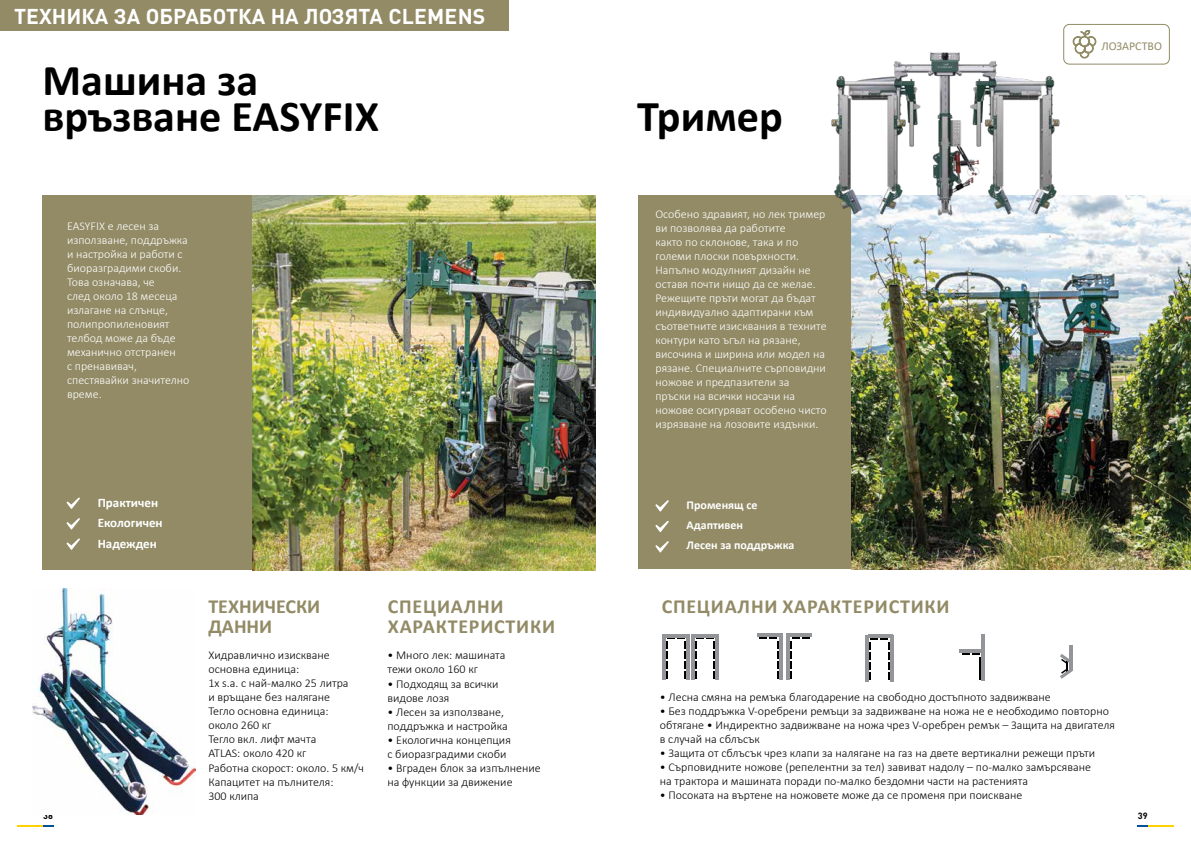
<style>
.page{position:relative;width:1191px;height:842px;background:#fff}
.page>*{position:absolute;margin:0;border:0;box-sizing:border-box;transform-origin:0 0}
.t1{font:700 44.3px/36px "Calibri";color:#000}
.t2{font:700 21.2px "DIN Pro";color:#fff}
.t3{font:700 20px/20px "Calibri";letter-spacing:.04em;color:#928b66}
.t4{font:700 20px/20px "Calibri";color:#928b66}
.t5{font:700 13px "Calibri";color:#fff}
.t6{font:300 12px/14px "Calibri";color:#000}
.t7{font:300 12px/14px "Calibri";color:#fff}
.t8{font:700 12px "Calibri";color:#fff}
.t9{font:12px "Calibri";color:#928b66}
.t10{font:700 9px "DIN Pro";color:#000}
</style>
<div class="page">
<svg style="left:1137px;top:825px;width:37px;height:1px"></svg>
<svg style="left:17px;top:825px;width:37px;height:1px"></svg>
<img style="left:33px;top:589px;width:163px;height:225px">
<div style="left:43px;top:196px;width:299px;height:374px;background:#928b66"></div>
<svg style="left:66px;top:538px;width:14px;height:12px"></svg>
<svg style="left:66px;top:518px;width:14px;height:12px"></svg>
<svg style="left:66px;top:497px;width:14px;height:12px"></svg>
<img style="left:252px;top:196px;width:343px;height:374px">
<div style="left:0;top:0;width:508px;height:31px;background:#928b66"></div>
<svg style="left:1072px;top:30px;width:24px;height:29px"></svg>
<div style="left:1063px;top:24px;width:106px;height:40px;border:1px solid #928b66;border-radius:6px"></div>
<div style="left:638px;top:196px;width:300px;height:373px;background:#928b66"></div>
<svg style="left:655px;top:541px;width:14px;height:12px"></svg>
<svg style="left:655px;top:521px;width:14px;height:12px"></svg>
<svg style="left:655px;top:500px;width:14px;height:12px"></svg>
<img style="left:852px;top:196px;width:339px;height:373px">
<img style="left:820px;top:52px;width:239px;height:210px">
<svg style="left:869px;top:638px;width:20px;height:42px"></svg>
<hr style="left:868px;top:635px;width:24px;height:3px;background:#939598">
<hr style="left:890px;top:635px;width:3px;height:47px;background:#939598">
<hr style="left:865px;top:635px;width:3px;height:47px;background:#939598">
<svg style="left:666px;top:638px;width:20px;height:40px"></svg>
<hr style="left:665px;top:634px;width:24px;height:3px;background:#939598">
<hr style="left:687px;top:634px;width:3px;height:46px;background:#939598">
<hr style="left:662px;top:634px;width:3px;height:45px;background:#939598">
<svg style="left:695px;top:638px;width:19px;height:40px"></svg>
<hr style="left:694px;top:634px;width:23px;height:3px;background:#939598">
<hr style="left:715px;top:634px;width:3px;height:46px;background:#939598">
<hr style="left:691px;top:634px;width:3px;height:45px;background:#939598">
<svg style="left:962px;top:653px;width:19px;height:26px"></svg>
<hr style="left:959px;top:650px;width:24px;height:3px;background:#939598">
<hr style="left:981px;top:634px;width:3px;height:47px;background:#939598">
<svg style="left:759px;top:637px;width:19px;height:42px"></svg>
<hr style="left:757px;top:633px;width:24px;height:3px;background:#939598">
<hr style="left:779px;top:633px;width:3px;height:47px;background:#939598">
<svg style="left:790px;top:637px;width:19px;height:42px"></svg>
<hr style="left:787px;top:633px;width:25px;height:3px;background:#939598">
<hr style="left:786px;top:633px;width:4px;height:47px;background:#939598">
<hr style="left:1069px;top:645px;width:3px;height:26px;background:#939598">
<svg style="left:1060px;top:654px;width:12px;height:25px"></svg>
<h2 class="t2" style="left:14px;top:2px;width:473px">ТЕХНИКА ЗА ОБРАБОТКА НА ЛОЗЯТА CLEMENS</h2>
<h1 class="t1" style="left:43px;top:62px;width:338px">Машина за връзване EASYFIX</h1>
<p class="t7" style="left:67px;top:219px;width:124px">EASYFIX е лесен за използване, поддръжка и настройка и работи с биоразградими скоби.<br>Това означава, че<br>след около 18 месеца излагане на слънце, полипропиленовият телбод може да бъде механично отстранен<br>с пренавивач, спестявайки значително време.</p>
<p class="t5" style="left:98px;top:493px;width:62px">Практичен</p>
<p class="t5" style="left:98px;top:534px;width:61px">Надежден</p>
<p class="t5" style="left:98px;top:514px;width:66px">Екологичен</p>
<h3 class="t4" style="left:208px;top:596px;width:113px">ТЕХНИЧЕСКИ<br>ДАННИ</h3>
<h3 class="t3" style="left:388px;top:596px;width:169px">СПЕЦИАЛНИ<br>ХАРАКТЕРИСТИКИ</h3>
<p class="t6" style="left:208px;top:648px;width:157px">Хидравлично изискване основна единица:<br>1x s.a. с най-малко 25 литра<br>и връщане без налягане<br>Тегло основна единица:<br>около 260 кг<br>Тегло вкл. лифт мачта<br>ATLAS: около 420 кг<br>Работна скорост: около. 5 км/ч<br>Капацитет на пълнителя:<br>300 клипа</p>
<p class="t6" style="left:387px;top:648px;width:120px">• Много лек: машината тежи около 160 кг</p>
<p class="t6" style="left:387px;top:676px;width:112px">• Подходящ за всички видове лозя</p>
<p class="t6" style="left:387px;top:704px;width:122px">• Лесен за използване, поддръжка и настройка</p>
<p class="t6" style="left:387px;top:732px;width:125px">• Екологична концепция с биоразградими скоби</p>
<p class="t6" style="left:387px;top:760px;width:155px">• Вграден блок за изпълнение на функции за движение</p>
<h1 class="t1" style="left:637px;top:98px;width:147px">Тример</h1>
<p class="t7" style="left:655px;top:207px;width:173px">Особено здравият, но лек тример ви позволява да работите<br>както по склонове, така и по големи плоски повърхности.<br>Напълно модулният дизайн не оставя почти нищо да се желае.<br>Режещите пръти могат да бъдат индивидуално адаптирани към съответните изисквания в техните контури като ъгъл на рязане, височина и ширина или модел на рязане. Специалните сърповидни ножове и предпазители за пръски на всички носачи на ножове осигуряват особено чисто изрязване на лозовите издънки.</p>
<p class="t8" style="left:686px;top:496px;width:72px">Променящ се</p>
<p class="t8" style="left:686px;top:537px;width:109px">Лесен за поддръжка</p>
<p class="t8" style="left:686px;top:517px;width:58px">Адаптивен</p>
<h3 class="t3" style="left:661px;top:596px;width:289px">СПЕЦИАЛНИ ХАРАКТЕРИСТИКИ</h3>
<p class="t9" style="left:1101px;top:38px;width:62px">ЛОЗАРСТВО</p>
<p class="t6" style="left:660px;top:690px;width:392px">• Лесна смяна на ремъка благодарение на свободно достъпното задвижване</p>
<p class="t6" style="left:660px;top:704px;width:456px">• Без поддръжка V-оребрени ремъци за задвижване на ножа не е необходимо повторно обтягане • Индиректно задвижване на ножа чрез V-оребрен ремък – Защита на двигателя в случай на сблъсък</p>
<p class="t6" style="left:660px;top:746px;width:437px">• Защита от сблъсък чрез клапи за налягане на газ на двете вертикални режещи пръти</p>
<p class="t6" style="left:660px;top:760px;width:433px">• Сърповидните ножове (репелентни за тел) завиват надолу – по-малко замърсяване на трактора и машината поради по-малко бездомни части на растенията</p>
<p class="t6" style="left:660px;top:788px;width:364px">• Посоката на въртене на ножовете може да се променя при поискване</p>
<p class="t10" style="left:43px;top:809px;width:11px">38</p>
<p class="t10" style="left:1137px;top:809px;width:11px">39</p>
</div>
